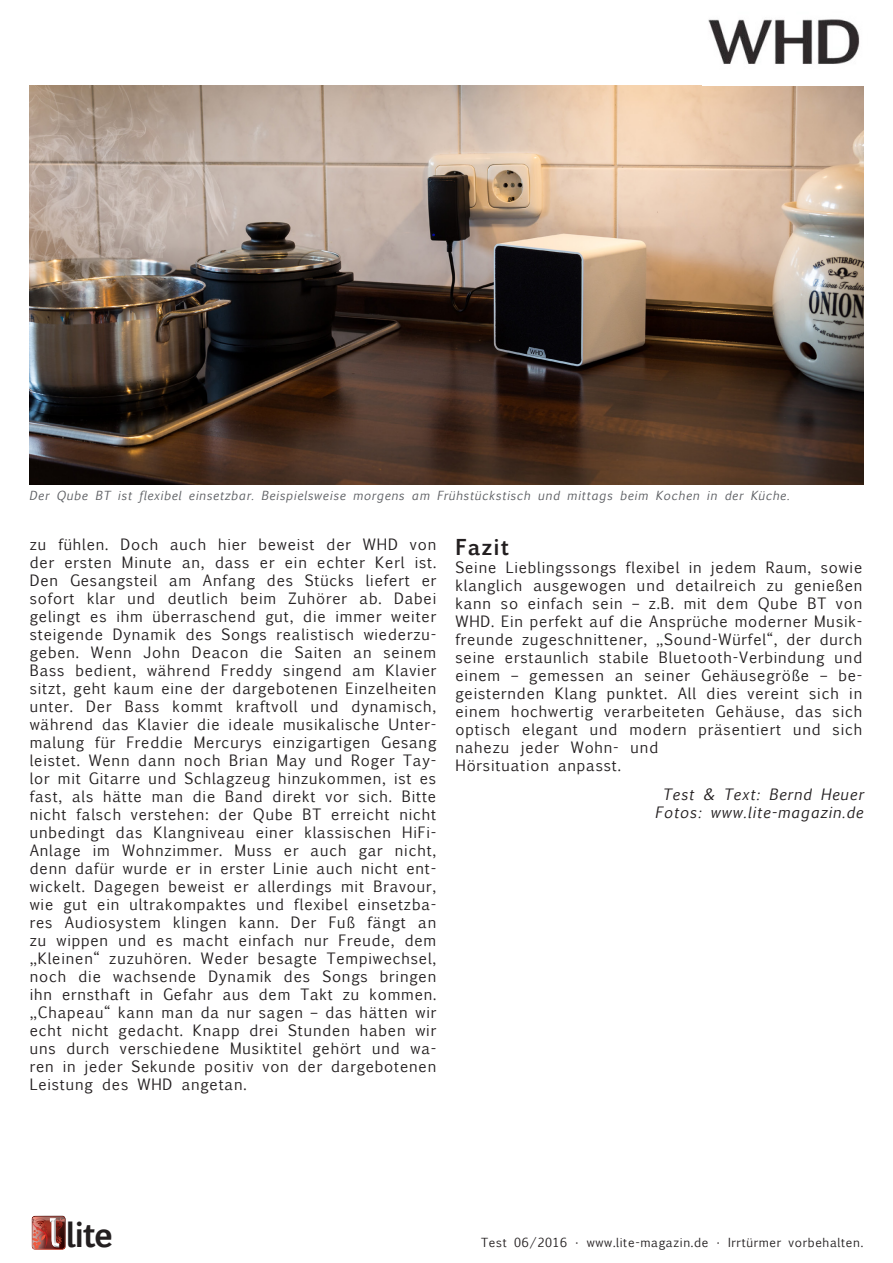
<style>
.page{position:relative;width:893px;height:1263px;background:#fff}
.page>*{position:absolute;margin:0;border:0;box-sizing:border-box;transform-origin:0 0}
.t1{font:700 33.3px "Euphemia UCAS";color:#231f20}
.t2{font:700 21px "Euphemia UCAS";letter-spacing:.055em;color:#231f20}
.t3{font:15px/18px "Euphemia UCAS";letter-spacing:.055em;color:#231f20;text-align:justify}
.t4{font:italic 15px/18px "Euphemia UCAS";letter-spacing:.055em;color:#231f20;text-align:center}
.t5{font:italic 12px "Euphemia UCAS";letter-spacing:.055em;color:#5c5e62}
.t6{font:12px "Euphemia UCAS";letter-spacing:.055em;color:#231f20}
</style>
<div class="page">
<div style="left:32px;top:1213px;width:36px;height:36px;background:#231f20;opacity:.75"></div>
<img style="left:30px;top:85px;width:833px;height:400px">
<img style="left:708px;top:19px;width:152px;height:45px">
<p class="t5" style="left:29px;top:487px;width:762px">Der Qube BT ist flexibel einsetzbar. Beispielsweise morgens am Frühstückstisch und mittags beim Kochen in der Küche.</p>
<p class="t3" style="left:30px;top:535px;width:408px">zu fühlen. Doch auch hier beweist der WHD von der ersten Minute an, dass er ein echter Kerl ist.<br>Den Gesangsteil am Anfang des Stücks liefert er sofort klar und deutlich beim Zuhörer ab. Dabei gelingt es ihm überraschend gut, die immer weiter steigende Dynamik des Songs realistisch wiederzu&shy;geben. Wenn John Deacon die Saiten an seinem Bass bedient, während Freddy singend am Klavier sitzt, geht kaum eine der dargebotenen Einzelheiten unter. Der Bass kommt kraftvoll und dynamisch, während das Klavier die ideale musikalische Unter&shy;malung für Freddie Mercurys einzigartigen Gesang leistet. Wenn dann noch Brian May und Roger Tay&shy;lor mit Gitarre und Schlagzeug hinzukommen, ist es fast, als hätte man die Band direkt vor sich. Bitte nicht falsch verstehen: der Qube BT erreicht nicht unbedingt das Klangniveau einer klassischen HiFi-Anlage im Wohnzimmer. Muss er auch gar nicht, denn dafür wurde er in erster Linie auch nicht ent&shy;wickelt. Dagegen beweist er allerdings mit Bravour, wie gut ein ultrakompaktes und flexibel einsetzba&shy;res Audiosystem klingen kann. Der Fuß fängt an zu wippen und es macht einfach nur Freude, dem „Kleinen“ zuzuhören. Weder besagte Tempiwechsel, noch die wachsende Dynamik des Songs bringen ihn ernsthaft in Gefahr aus dem Takt zu kommen. „Chapeau“ kann man da nur sagen – das hätten wir echt nicht gedacht. Knapp drei Stunden haben wir uns durch verschiedene Musiktitel gehört und wa&shy;ren in jeder Sekunde positiv von der dargebotenen Leistung des WHD angetan.</p>
<h2 class="t2" style="left:455px;top:531px;width:55px">Fazit</h2>
<p class="t3" style="left:455px;top:558px;width:408px;text-align:left">Seine Lieblingssongs flexibel in jedem Raum, sowie klanglich ausgewogen und detailreich zu genießen kann so einfach sein – z.B. mit dem Qube BT von WHD. Ein perfekt auf die Ansprüche moderner Musik&shy;freunde zugeschnittener, „Sound-Würfel“, der durch seine erstaunlich stabile Bluetooth-Verbindung und einem – gemessen an seiner Gehäusegröße – be&shy;geisternden Klang punktet. All dies vereint sich in einem hochwertig verarbeiteten Gehäuse, das sich optisch elegant und modern präsentiert und sich nahezu jeder Wohn- und<br>Hörsituation anpasst.</p>
<p class="t4" style="left:655px;top:785px;width:210px">Test &amp; Text: Bernd Heuer<br>Fotos: www.lite-magazin.de</p>
<h1 class="t1" style="left:66px;top:1210px;width:49px">lite</h1>
<p class="t6" style="left:481px;top:1234px;width:383px">Test 06/2016 • www.lite-magazin.de • Irrtürmer vorbehalten.</p>
</div>
